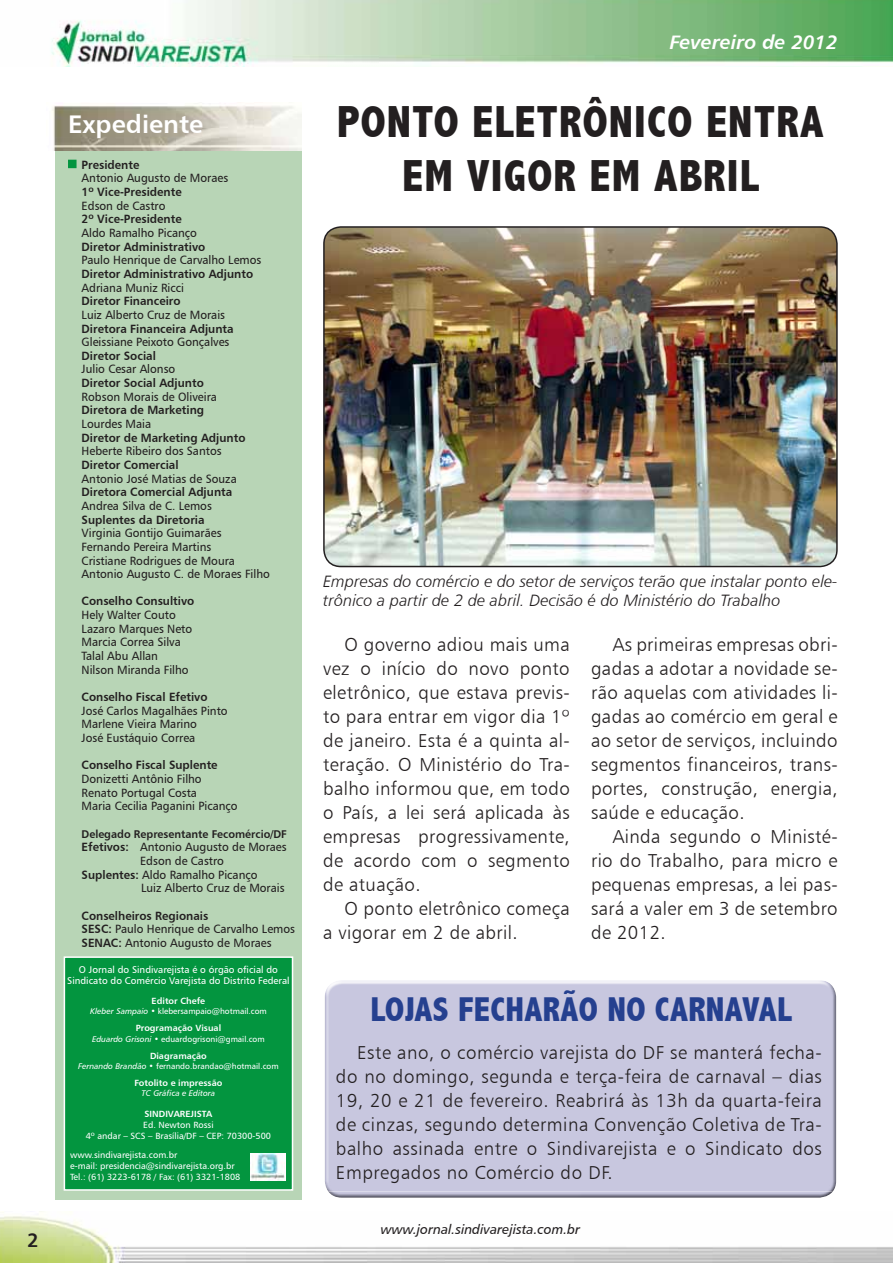
<style>
.page{position:relative;width:893px;height:1263px;background:#fff}
.page>*{position:absolute;margin:0;border:0;box-sizing:border-box;transform-origin:0 0}
.t1{font:800 condensed 45px/54px "Abadi";letter-spacing:.025em;color:#231f20;text-align:right}
.t2{font:800 condensed 34.5px "Abadi";letter-spacing:.01em;color:#25408f}
.t3{font:25.5px "Humanist 777 BT Bold B";color:#fff}
.t4{font:19.5px "Humanist 777 BT Bold Italic B";color:#fff}
.t5{font:19.5px "Humanist 777 BT Bold B";color:#231f20}
.t6{font:18.75px/24px "Humanist 777 BT Light B";letter-spacing:.02em;color:#231f20;text-align:justify}
.t7{font:16.5px/19.8px "Humanist 777 BT Light Italic B";color:#231f20}
.t8{font:13.5px "Humanist 777 BT Italic B";color:#231f20}
.t9{font:12px/13.6px "Humanist 777 BT Roman B";color:#231f20;scale:.96 1}
.t10{font:12px "Humanist 777 BT Bold B";color:#231f20;scale:.96 1}
.t11{font:11.25px "Humanist 777 BT Bold B";color:#231f20;scale:.96 1}
.t12{font:9.75px/11.7px "Humanist 777 BT Roman B";color:#fff;text-align:center}
.t13{font:9px/10.8px "Humanist 777 BT Roman B";color:#fff;text-align:center}
.t14{font:9px "Humanist 777 BT Bold B";color:#fff}
.t15{font:8.25px "Humanist 777 BT Roman B";color:#fff}
.t16{font:8.25px "Humanist 777 BT Italic B";color:#fff}
.s1{font-family:"Humanist 777 BT Bold B"}
.s2{font-family:"Humanist 777 BT Italic B"}
</style>
<div class="page">
<img style="left:51px;top:0;width:842px;height:66px">
<img style="left:0;top:1211px;width:893px;height:52px">
<div style="left:55px;top:149px;width:247px;height:1050px;background:#b8d5b6"></div>
<img style="left:52px;top:103px;width:250px;height:48px">
<div style="left:68px;top:160px;width:9px;height:8px;background:#03953f;border:2px solid #03953f"></div>
<div style="left:64px;top:956px;width:229px;height:235px;background:#03953f;border:2px solid #fff"></div>
<img style="left:251px;top:1153px;width:34px;height:27px">
<img style="left:324px;top:227px;width:513px;height:339px">
<div style="left:323px;top:226px;width:515px;height:341px;border:2px solid #231f20;border-radius:17px"></div>
<div style="left:323px;top:980px;width:514px;height:218px;background:#c8c7df"></div>
<p class="t5" style="left:27px;top:1228px;width:13px">2</p>
<h3 class="t3" style="left:68px;top:108px;width:137px">Expediente</h3>
<p class="t10" style="left:82px;top:157px;width:62px">Presidente</p>
<p class="t9" style="left:82px;top:171px;width:154px">Antonio Augusto de Moraes</p>
<p class="t10" style="left:82px;top:184px;width:106px">1º Vice-Presidente</p>
<p class="t9" style="left:82px;top:198px;width:89px">Edson de Castro</p>
<p class="t10" style="left:82px;top:212px;width:106px">2º Vice-Presidente</p>
<p class="t9" style="left:82px;top:226px;width:122px">Aldo Ramalho Picanço</p>
<p class="t10" style="left:82px;top:239px;width:130px">Diretor Administrativo</p>
<p class="t9" style="left:82px;top:253px;width:189px">Paulo Henrique de Carvalho Lemos</p>
<p class="t10" style="left:82px;top:266px;width:180px">Diretor Administrativo Adjunto</p>
<p class="t9" style="left:82px;top:280px;width:108px">Adriana Muniz Ricci</p>
<p class="t10" style="left:82px;top:293px;width:105px">Diretor Financeiro</p>
<p class="t9" style="left:82px;top:308px;width:151px">Luiz Alberto Cruz de Morais</p>
<p class="t10" style="left:82px;top:321px;width:160px">Diretora Financeira Adjunta</p>
<p class="t9" style="left:82px;top:335px;width:155px">Gleissiane Peixoto Gonçalves</p>
<p class="t10" style="left:82px;top:348px;width:79px">Diretor Social</p>
<p class="t9" style="left:82px;top:362px;width:99px">Julio Cesar Alonso</p>
<p class="t10" style="left:82px;top:375px;width:129px">Diretor Social Adjunto</p>
<p class="t9" style="left:82px;top:389px;width:142px">Robson Morais de Oliveira</p>
<p class="t10" style="left:82px;top:403px;width:129px">Diretora de Marketing</p>
<p class="t9" style="left:82px;top:417px;width:74px">Lourdes Maia</p>
<p class="t10" style="left:82px;top:430px;width:172px">Diretor de Marketing Adjunto</p>
<p class="t9" style="left:82px;top:444px;width:147px">Heberte Ribeiro dos Santos</p>
<p class="t10" style="left:82px;top:457px;width:102px">Diretor Comercial</p>
<p class="t9" style="left:82px;top:471px;width:163px">Antonio José Matias de Souza</p>
<p class="t10" style="left:82px;top:484px;width:158px">Diretora Comercial Adjunta</p>
<p class="t9" style="left:82px;top:499px;width:137px">Andrea Silva de C. Lemos</p>
<p class="t10" style="left:82px;top:512px;width:130px">Suplentes da Diretoria</p>
<p class="t9" style="left:82px;top:526px;width:198px">Virginia Gontijo Guimarães<br>Fernando Pereira Martins<br>Cristiane Rodrigues de Moura<br>Antonio Augusto C. de Moraes Filho</p>
<p class="t10" style="left:82px;top:594px;width:119px">Conselho Consultivo</p>
<p class="t9" style="left:82px;top:608px;width:117px">Hely Walter Couto<br>Lazaro Marques Neto<br>Marcia Correa Silva<br>Talal Abu Allan<br>Nilson Miranda Filho</p>
<p class="t10" style="left:82px;top:689px;width:133px">Conselho Fiscal Efetivo</p>
<p class="t9" style="left:82px;top:703px;width:154px">José Carlos Magalhães Pinto<br>Marlene Vieira Marino<br>José Eustáquio Correa</p>
<p class="t10" style="left:82px;top:757px;width:143px">Conselho Fiscal Suplente</p>
<p class="t9" style="left:82px;top:772px;width:164px">Donizetti Antônio Filho<br>Renato Portugal Costa<br>Maria Cecilia Paganini Picanço</p>
<p class="t11" style="left:82px;top:827px;width:215px">Delegado Representante Fecomércio/DF</p>
<p class="t9" style="left:82px;top:840px;width:215px"><span class="s1">Efetivos:</span> Antonio Augusto de Moraes</p>
<p class="t9" style="left:140px;top:854px;width:89px">Edson de Castro</p>
<p class="t9" style="left:82px;top:867px;width:185px"><span class="s1">Suplentes:</span> Aldo Ramalho Picanço</p>
<p class="t9" style="left:141px;top:881px;width:151px">Luiz Alberto Cruz de Morais</p>
<p class="t10" style="left:82px;top:908px;width:133px">Conselheiros Regionais</p>
<p class="t9" style="left:82px;top:922px;width:224px"><span class="s1">SESC:</span> Paulo Henrique de Carvalho Lemos<br><span class="s1">SENAC:</span> Antonio Augusto de Moraes</p>
<p class="t12" style="left:67px;top:963px;width:224px">O Jornal do Sindivarejista é o órgão oficial do<br>Sindicato do Comércio Varejista do Distrito Federal</p>
<p class="t14" style="left:152px;top:995px;width:55px">Editor Chefe</p>
<p class="t15" style="left:90px;top:1005px;width:178px"><span class="s2">Kleber Sampaio</span> • klebersampaio@hotmail.com</p>
<p class="t14" style="left:136px;top:1022px;width:87px">Programação Visual</p>
<p class="t15" style="left:92px;top:1033px;width:174px"><span class="s2">Eduardo Grisoni</span> • eduardogrisoni@gmail.com</p>
<p class="t14" style="left:150px;top:1050px;width:58px">Diagramação</p>
<p class="t15" style="left:78px;top:1060px;width:202px"><span class="s2">Fernando Brandão</span> • fernando.brandao@hotmail.com</p>
<p class="t14" style="left:135px;top:1077px;width:89px">Fotolito e impressão</p>
<p class="t16" style="left:142px;top:1087px;width:75px">TC Gráfica e Editora</p>
<p class="t14" style="left:145px;top:1108px;width:69px">SINDIVAREJISTA</p>
<p class="t13" style="left:86px;top:1119px;width:187px">Ed. Newton Rossi<br>4º andar – SCS – Brasília/DF – CEP: 70300-500</p>
<p class="t13" style="left:70px;top:1149px;width:172px;text-align:left">www.sindivarejista.com.br<br>e-mail: presidencia@sindivarejista.org.br<br>Tel.: (61) 3223-6178 / Fax: (61) 3321-1808</p>
<p class="t4" style="left:670px;top:30px;width:169px">Fevereiro de 2012</p>
<h1 class="t1" style="left:337px;top:95px;width:49px">PONTO</h1>
<h1 class="t1" style="left:472px;top:95px;width:23px">ELETR</h1>
<h1 class="t1" style="left:583px;top:95px;width:48px">ÔNICO</h1>
<h1 class="t1" style="left:402px;top:95px;width:328px">ENTRA<br>EM VIGOR EM ABRIL</h1>
<p class="t7" style="left:323px;top:571px;width:516px">Empresas do comércio e do setor de serviços terão que instalar ponto ele&shy;trônico a partir de 2 de abril. Decisão é do Ministério do Trabalho</p>
<p class="t6" style="left:591px;top:632px;width:248px;text-indent:21px">As primeiras empresas obri&shy;gadas a adotar a novidade se&shy;rão aquelas com atividades li&shy;gadas ao comércio em geral e ao setor de serviços, incluindo segmentos financeiros, trans&shy;portes, construção, energia, saúde e educação.</p>
<p class="t6" style="left:591px;top:824px;width:248px;text-indent:21px">Ainda segundo o Ministé&shy;rio do Trabalho, para micro e pequenas empresas, a lei pas&shy;sará a valer em 3 de setembro de 2012.</p>
<p class="t6" style="left:323px;top:632px;width:248px;text-indent:21px">O governo adiou mais uma vez o início do novo ponto eletrônico, que estava previs&shy;to para entrar em vigor dia 1º de janeiro. Esta é a quinta al&shy;teração. O Ministério do Tra&shy;balho informou que, em todo o País, a lei será aplicada às empresas progressivamente, de acordo com o segmento de atuação.</p>
<p class="t6" style="left:323px;top:896px;width:248px;text-indent:21px">O ponto eletrônico começa a vigorar em 2 de abril.</p>
<h2 class="t2" style="left:370px;top:990px;width:303px">LOJAS FEC HARÃONO CARNA</h2>
<h2 class="t2" style="left:742px;top:990px;width:34px">VAL</h2>
<p class="t6" style="left:336px;top:1040px;width:487px;text-indent:21px">Este ano, o comércio varejista do DF se manterá fecha&shy;do no domingo, segunda e terça-feira de carnaval – dias 19, 20 e 21 de fevereiro. Reabrirá às 13h da quarta-feira de cinzas, segundo determina Convenção Coletiva de Tra&shy;balho assinada entre o Sindivarejista e o Sindicato dos Empregados no Comércio do DF.</p>
<p class="t8" style="left:381px;top:1221px;width:201px">www.jornal.sindivarejista.com.br</p>
</div>
